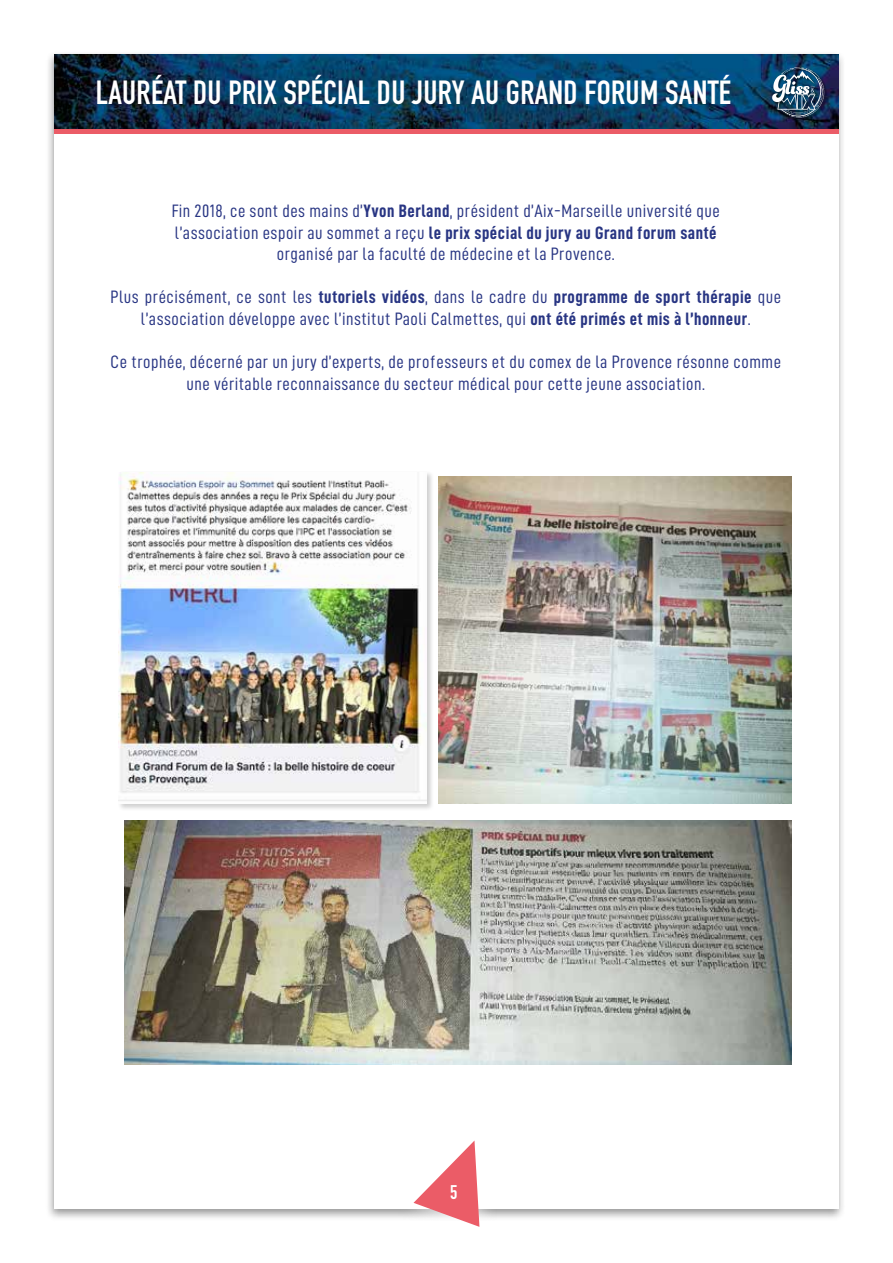
<style>
.page{position:relative;width:893px;height:1263px;background:#fff}
.page>*{position:absolute;margin:0;border:0;box-sizing:border-box;transform-origin:0 0}
.t1{font:700 33px "DIN Condensed";letter-spacing:.01em;color:#fff}
.t2{font:700 19.5px "DIN Condensed";color:#fff}
.t3{font:18px/21.6px "D DIN Condensed";letter-spacing:.03em;color:#283583;text-align:center}
.t4{font:18px "D DIN Condensed Bold";letter-spacing:.03em;color:#283583}
.s1{font-family:"D DIN Condensed Bold"}
.s2{font-family:"D DIN Condensed"}
</style>
<div class="page">
<div style="left:45px;top:50px;width:801px;height:1171px;background:#000;opacity:.4"></div>
<div style="left:54px;top:54px;width:785px;height:1155px;background:#fff"></div>
<img style="left:54px;top:54px;width:785px;height:76px">
<hr style="left:54px;top:130px;width:785px;height:4px;background:#eb5c67">
<div style="left:772px;top:67px;width:55px;height:54px;background:#000;opacity:.5"></div>
<img style="left:772px;top:67px;width:52px;height:51px">
<div style="left:396px;top:1124px;width:102px;height:120px;background:#fff"></div>
<svg style="left:414px;top:1140px;width:65px;height:87px"></svg>
<div style="left:117px;top:470px;width:317px;height:341px;background:#000;opacity:.19"></div>
<img style="left:119px;top:472px;width:308px;height:332px">
<img style="left:439px;top:476px;width:353px;height:328px">
<img style="left:124px;top:820px;width:668px;height:244px">
<h1 class="t1" style="left:96px;top:81px;width:637px">LAURÉAT DU PRIX SPÉCIAL DU JURY AU GRAND FORUM SANTÉ</h1>
<p class="t3" style="left:172px;top:200px;width:549px">Fin 2018, ce sont des mains d’<span class="s1">Yvon Berland</span>, président d’Aix-Marseille université que</p>
<p class="t4" style="left:175px;top:222px;width:543px"><span class="s2">l’association espoir au sommet a reçu</span> le prix spécial du jury au Grand forum santé</p>
<p class="t3" style="left:277px;top:243px;width:339px">organisé par la faculté de médecine et la Provence.</p>
<p class="t3" style="left:111px;top:286px;width:672px">Plus précisément, ce sont les <span class="s1">tutoriels vidéos</span>, dans le cadre du <span class="s1">programme de sport thérapie</span> que l’association développe avec l’institut Paoli Calmettes, qui <span class="s1">ont été primés et mis à l’honneur</span>.</p>
<p class="t3" style="left:111px;top:351px;width:672px">Ce trophée, décerné par un jury d’experts, de professeurs et du comex de la Provence résonne comme une véritable reconnaissance du secteur médical pour cette jeune association.</p>
<p class="t2" style="left:450px;top:1185px;width:9px">5</p>
</div>
